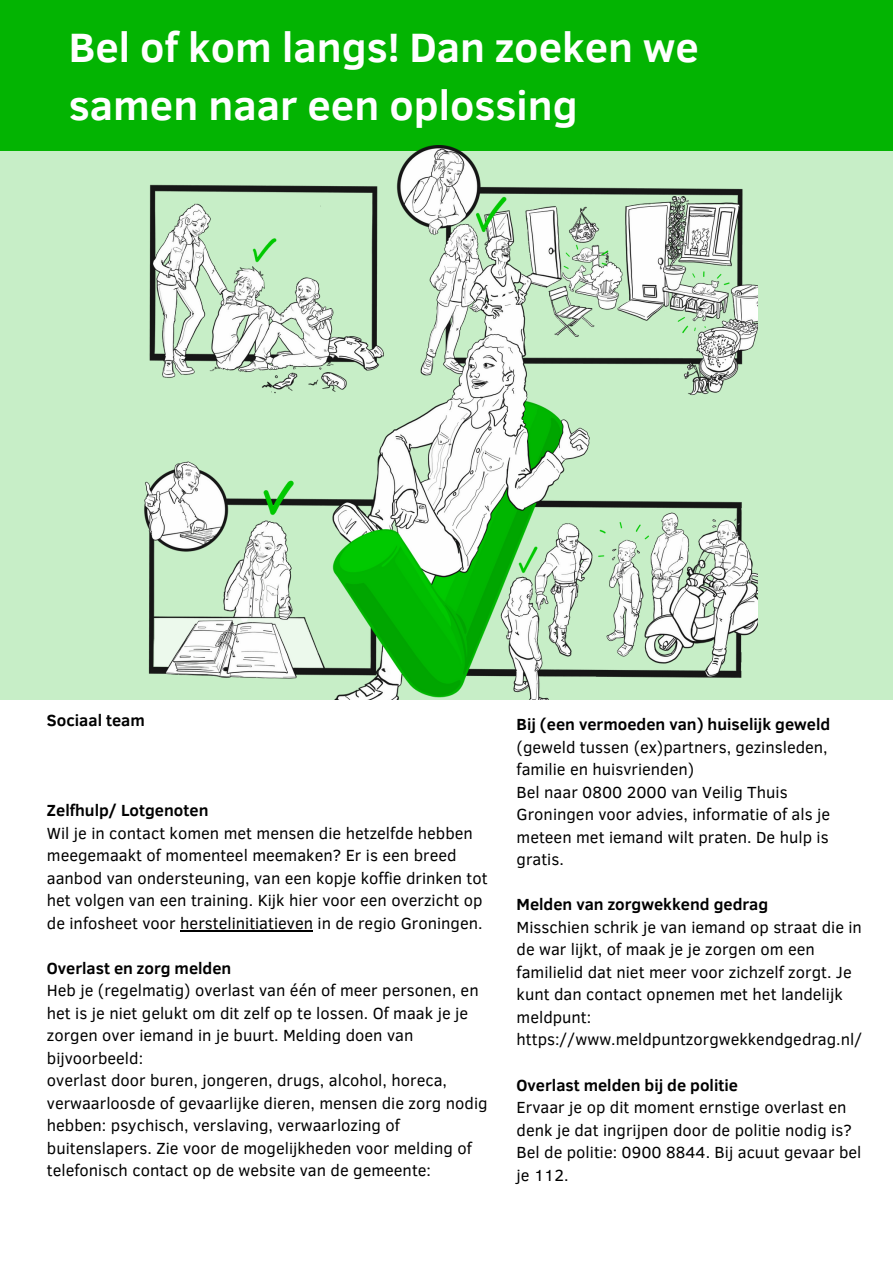
<style>
.page{position:relative;width:893px;height:1264px;background:#fff}
.page>*{position:absolute;margin:0;border:0;box-sizing:border-box;transform-origin:0 0}
.t1{font:700 42px/58.5px "Clear Sans";color:#fff}
.t2{font:16.5px/22.5px "Clear Sans";color:#010101}
.t3{font:700 16.5px "Clear Sans";color:#010101}
</style>
<div class="page">
<div style="left:0;top:151px;width:892px;height:548px;background:#c7eec7"></div>
<div style="left:0;top:0;width:892px;height:151px;background:#03b402"></div>
<img style="left:144px;top:145px;width:613px;height:554px">
<hr style="left:180px;top:930px;width:133px;height:1px;background:#010101">
<p class="t1" style="left:69px;top:16px;width:631px">Bel of kom langs! Dan zoeken we samen naar een oplossing</p>
<h1 class="t3" style="left:47px;top:708px;width:99px">Sociaal team</h1>
<p class="t3" style="left:47px;top:798px;width:163px">Zelfhulp/ Lotgenoten</p>
<h3 class="t2" style="left:47px;top:821px;width:442px">Wil je in contact komen met mensen die hetzelfde hebben meegemaakt of momenteel meemaken? Er is een breed aanbod van ondersteuning, van een kopje koffie drinken tot het volgen van een training. Kijk hier voor een overzicht op de infosheet voor herstelinitiatieven in de regio Groningen.</h3>
<p class="t3" style="left:47px;top:956px;width:186px">Overlast en zorg melden</p>
<p class="t2" style="left:47px;top:978px;width:433px">Heb je (regelmatig) overlast van één of meer personen, en het is je niet gelukt om dit zelf op te lossen. Of maak je je zorgen over iemand in je buurt. Melding doen van bijvoorbeeld:</p>
<p class="t2" style="left:47px;top:1068px;width:442px">overlast door buren, jongeren, drugs, alcohol, horeca, verwaarloosde of gevaarlijke dieren, mensen die zorg nodig hebben: psychisch, verslaving, verwaarlozing of buitenslapers. Zie voor de mogelijkheden voor melding of telefonisch contact op de website van de gemeente:</p>
<p class="t3" style="left:516px;top:712px;width:315px">Bij (een vermoeden van) huiselijk geweld</p>
<p class="t2" style="left:516px;top:735px;width:312px">(geweld tussen (ex)partners, gezinsleden, familie en huisvrienden)</p>
<p class="t2" style="left:516px;top:780px;width:315px">Bel naar 0800 2000 van Veilig Thuis<br>Groningen voor advies, informatie of als je meteen met iemand wilt praten. De hulp is gratis.</p>
<p class="t3" style="left:516px;top:892px;width:253px">Melden van zorgwekkend gedrag</p>
<p class="t2" style="left:516px;top:915px;width:347px">Misschien schrik je van iemand op straat die in de war lijkt, of maak je je zorgen om een familielid dat niet meer voor zichzelf zorgt. Je kunt dan contact opnemen met het landelijk meldpunt: https://www.meldpuntzorgwekkendgedrag.nl/</p>
<p class="t3" style="left:516px;top:1072px;width:223px">Overlast melden bij de politie</p>
<p class="t2" style="left:516px;top:1095px;width:346px">Ervaar je op dit moment ernstige overlast en denk je dat ingrijpen door de politie nodig is?<br>Bel de politie: 0900 8844. Bij acuut gevaar bel je 112.</p>
</div>
